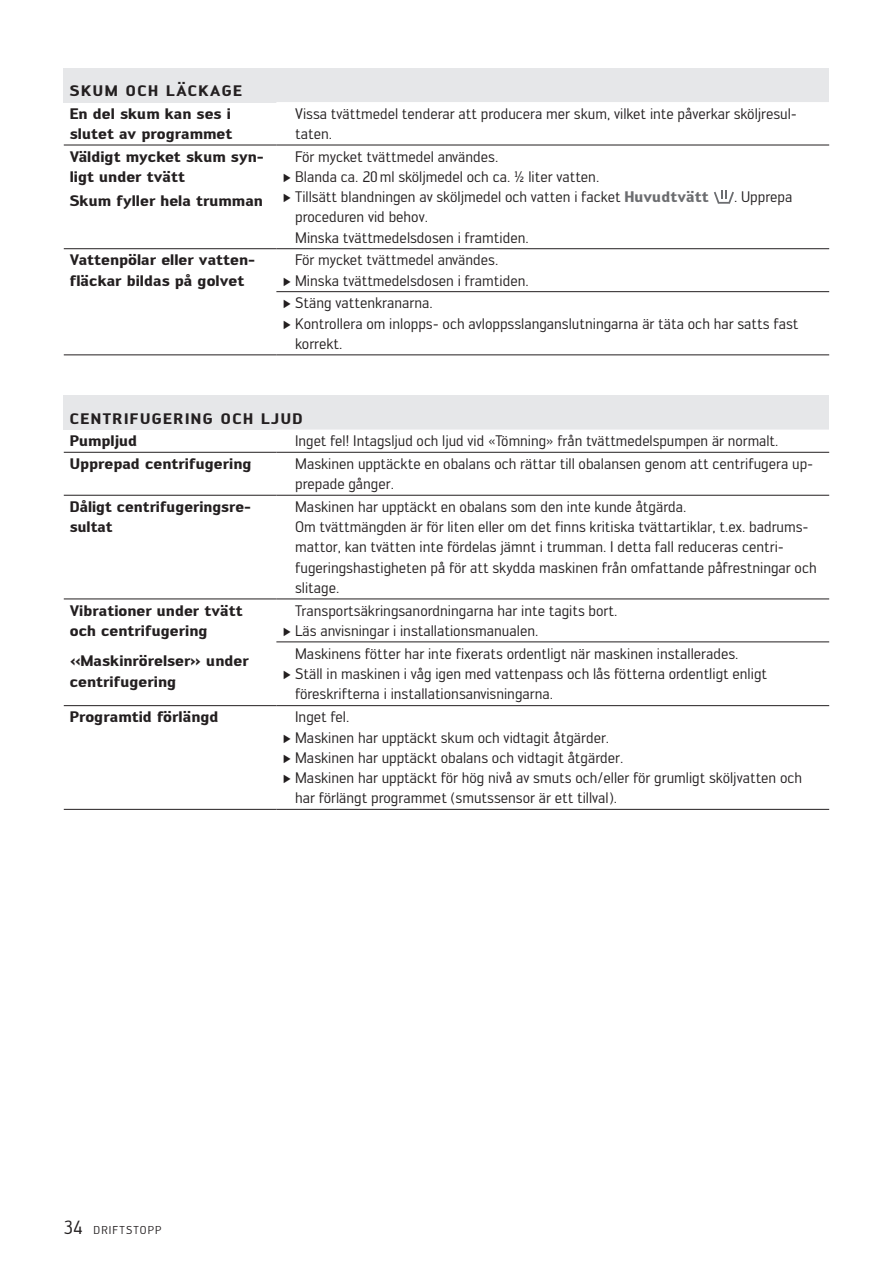
<style>
.page{position:relative;width:893px;height:1263px;background:#fff}
.page>*{position:absolute;margin:0;border:0;box-sizing:border-box;transform-origin:0 0}
.t1{font:15px/20.2px "Engel";color:#231f20}
.t2{font:700 15px/20.2px "Engel";color:#231f20}
.t3{font:700 15px/22.6px "Engel";letter-spacing:.08em;color:#231f20}
.t4{font:700 15px/22.6px "Engel";letter-spacing:.1em;color:#231f20}
.t5{font:11.25px "Engel";letter-spacing:.1em;color:#231f20}
.s1{font-family:"Century";font-size:12px}
.s2{font-weight:700;color:#6c6d70}
.s3{font-size:18.75px}
</style>
<div class="page">
<div style="left:64px;top:68px;width:765px;height:34px;background:#e6e7e9"></div>
<svg style="left:276px;top:102px;width:553px;height:253px"></svg>
<hr style="left:64px;top:355px;width:212px;height:1px;background:#231f20">
<hr style="left:276px;top:145px;width:553px;height:1px;background:#231f20">
<hr style="left:276px;top:248px;width:553px;height:1px;background:#231f20">
<hr style="left:276px;top:291px;width:553px;height:1px;background:#231f20">
<hr style="left:276px;top:355px;width:553px;height:1px;background:#231f20">
<hr style="left:64px;top:145px;width:212px;height:1px;background:#231f20">
<hr style="left:64px;top:248px;width:212px;height:1px;background:#231f20">
<svg style="left:714px;top:190px;width:20px;height:14px"></svg>
<div style="left:64px;top:396px;width:765px;height:34px;background:#e6e7e9"></div>
<svg style="left:276px;top:451px;width:553px;height:358px"></svg>
<hr style="left:64px;top:452px;width:212px;height:1px;background:#231f20">
<hr style="left:276px;top:452px;width:553px;height:1px;background:#231f20">
<hr style="left:64px;top:495px;width:212px;height:1px;background:#231f20">
<hr style="left:276px;top:495px;width:553px;height:1px;background:#231f20">
<hr style="left:64px;top:599px;width:212px;height:1px;background:#231f20">
<hr style="left:276px;top:599px;width:553px;height:1px;background:#231f20">
<hr style="left:276px;top:642px;width:553px;height:1px;background:#231f20">
<hr style="left:64px;top:705px;width:212px;height:1px;background:#231f20">
<hr style="left:276px;top:705px;width:553px;height:1px;background:#231f20">
<hr style="left:276px;top:809px;width:553px;height:1px;background:#231f20">
<hr style="left:64px;top:809px;width:212px;height:1px;background:#231f20">
<p class="t3" style="left:70px;top:79px;width:174px">SKUM OCH LÄCKAGE<br>En del skum kan ses i</p>
<p class="t2" style="left:70px;top:123px;width:164px">slutet av programmet</p>
<p class="t2" style="left:70px;top:146px;width:196px">Väldigt mycket skum syn&shy;ligt under tvätt</p>
<p class="t2" style="left:70px;top:191px;width:195px">Skum fyller hela trumman</p>
<p class="t1" style="left:295px;top:103px;width:503px">Vissa tvättmedel tenderar att producera mer skum, vilket inte påverkar sköljresul&shy;taten.</p>
<p class="t1" style="left:282px;top:146px;width:428px;text-indent:13px">För mycket tvättmedel användes.<br><span class="s1">►</span> Blanda ca. 20ml sköljmedel och ca. ½ liter vatten.<br><span class="s1">►</span> Tillsätt blandningen av sköljmedel och vatten i facket <span class="s2">Huvudtvätt</span></p>
<p class="t1" style="left:295px;top:207px;width:235px">proceduren vid behov.<br>Minska tvättmedelsdosen i framtiden.</p>
<p class="t1" style="left:734px;top:187px;width:60px">. Upprepa</p>
<p class="t2" style="left:70px;top:250px;width:187px">Vattenpölar eller vatten&shy;fläckar bildas på golvet</p>
<p class="t1" style="left:282px;top:250px;width:248px;text-indent:13px">För mycket tvättmedel användes.<br><span class="s1">►</span> Minska tvättmedelsdosen i framtiden.</p>
<p class="t1" style="left:282px;top:293px;width:152px"><span class="s1">►</span> Stäng vattenkranarna.</p>
<p class="t1" style="left:282px;top:313px;width:518px"><span class="s1">►</span> Kontrollera om inlopps- och avloppsslanganslutningarna är täta och har satts fast</p>
<p class="t1" style="left:295px;top:333px;width:49px">korrekt.</p>
<p class="t4" style="left:70px;top:407px;width:234px">CENTRIFUGERING OCH LJUD<br>Pumpljud</p>
<p class="t1" style="left:295px;top:431px;width:485px">Inget fel! Intagsljud och ljud vid «Tömning» från tvättmedelspumpen är normalt.</p>
<p class="t2" style="left:70px;top:453px;width:183px">Upprepad centrifugering</p>
<p class="t1" style="left:295px;top:454px;width:520px">Maskinen upptäckte en obalans och rättar till obalansen genom att centrifugera up&shy;prepade gånger.</p>
<p class="t2" style="left:70px;top:496px;width:183px">Dåligt centrifugeringsre&shy;sultat</p>
<p class="t1" style="left:295px;top:497px;width:523px">Maskinen har upptäckt en obalans som den inte kunde åtgärda.<br>Om tvättmängden är för liten eller om det finns kritiska tvättartiklar, t.ex. badrums&shy;mattor, kan tvätten inte fördelas jämnt i trumman. I detta fall reduceras centri&shy;fugeringshastigheten på för att skydda maskinen från omfattande påfrestningar och slitage.</p>
<p class="t2" style="left:70px;top:600px;width:174px">Vibrationer under tvätt och centrifugering</p>
<p class="t2" style="left:70px;top:651px;width:181px">«Maskinrörelser» under centrifugering</p>
<p class="t1" style="left:282px;top:600px;width:337px;text-indent:13px">Transportsäkringsanordningarna har inte tagits bort. <span class="s1">►</span> Läs anvisningar i installationsmanualen.</p>
<p class="t1" style="left:295px;top:643px;width:445px">Maskinens fötter har inte fixerats ordentligt när maskinen installerades.</p>
<p class="t1" style="left:282px;top:663px;width:486px"><span class="s1">►</span> Ställ in maskinen i våg igen med vattenpass och lås fötterna ordentligt enligt</p>
<p class="t1" style="left:295px;top:684px;width:259px">föreskrifterna i installationsanvisningarna.</p>
<p class="t2" style="left:70px;top:707px;width:150px">Programtid förlängd</p>
<p class="t1" style="left:295px;top:707px;width:56px">Inget fel.</p>
<p class="t1" style="left:282px;top:727px;width:328px"><span class="s1">►</span> Maskinen har upptäckt skum och vidtagit åtgärder.</p>
<p class="t1" style="left:282px;top:747px;width:342px"><span class="s1">►</span> Maskinen har upptäckt obalans och vidtagit åtgärder.</p>
<p class="t1" style="left:282px;top:768px;width:521px"><span class="s1">►</span> Maskinen har upptäckt för hög nivå av smuts och/eller för grumligt sköljvatten och</p>
<p class="t1" style="left:295px;top:788px;width:323px">har förlängt programmet (smutssensor är ett tillval).</p>
<p class="t5" style="left:64px;top:1223px;width:99px"><span class="s3">34</span> DRIFTSTOPP</p>
</div>
